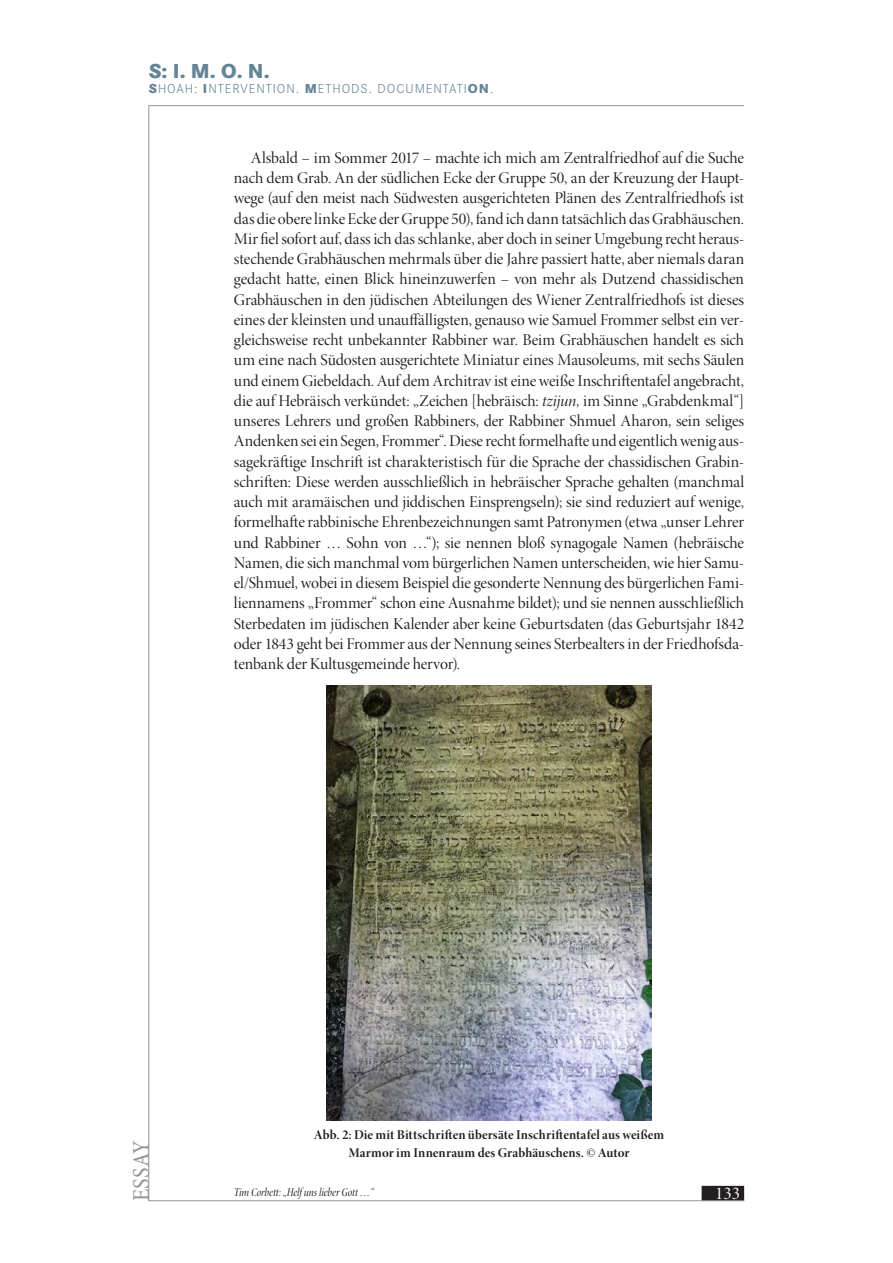
<style>
.page{position:relative;width:893px;height:1263px;background:#fff}
.page>*{position:absolute;margin:0;border:0;box-sizing:border-box;transform-origin:0 0}
.t1{font:condensed 24px "Minion Pro";letter-spacing:.01em;color:#939598}
.t2{font:800 21px "Corporate S";color:#648595}
.t3{font:18px "Minion Pro Disp";color:#fff}
.t4{font:16.5px/20.2px "Minion Pro Disp";letter-spacing:-.01em;color:#231f20;text-align:justify}
.t5{font:13.5px/18px "Minion Pro Bold Disp";letter-spacing:.01em;color:#231f20;text-align:center}
.t6{font:300 13.5px "Corporate S";letter-spacing:.07em;color:#648595}
.t7{font:12px "Minion Pro Cn It Disp";color:#231f20}
.s1{font-weight:800}
.s2{font-family:"Minion Pro It Disp"}
</style>
<div class="page">
<div style="left:702px;top:1186px;width:42px;height:15px;background:#231f20"></div>
<hr style="left:149px;top:1200px;width:595px;height:1px;background:#939598">
<hr style="left:149px;top:105px;width:595px;height:1px;background:#939598">
<hr style="left:149px;top:105px;width:1px;height:1096px;background:#939598">
<img style="left:327px;top:686px;width:324px;height:434px">
<p class="t2" style="left:149px;top:58px;width:122px">S: I. M. O. N.</p>
<p class="t6" style="left:149px;top:81px;width:346px"><span class="s1">S</span>HOAH: <span class="s1">I</span>NTERVENTION. <span class="s1">M</span>ETHODS. DOCUMENTATI<span class="s1">ON</span>.</p>
<p class="t4" style="left:234px;top:148px;width:512px;text-indent:17px">Alsbald – im Sommer 2017 – machte ich mich am Zentralfriedhof auf die Suche nach dem Grab. An der südlichen Ecke der Gruppe 50, an der Kreuzung der Haupt&shy;wege (auf den meist nach Südwesten ausgerichteten Plänen des Zentralfriedhofs ist das die obere linke Ecke der Gruppe 50), fand ich dann tatsächlich das Grabhäuschen.<br>Mir fiel sofort auf, dass ich das schlanke, aber doch in seiner Umgebung recht heraus&shy;stechende Grabhäuschen mehrmals über die Jahre passiert hatte, aber niemals daran gedacht hatte, einen Blick hineinzuwerfen – von mehr als Dutzend chassidischen Grabhäuschen in den jüdischen Abteilungen des Wiener Zentralfriedhofs ist dieses eines der kleinsten und unauffälligsten, genauso wie Samuel Frommer selbst ein ver&shy;gleichsweise recht unbekannter Rabbiner war. Beim Grabhäuschen handelt es sich um eine nach Südosten ausgerichtete Miniatur eines Mausoleums, mit sechs Säulen und einem Giebeldach. Auf dem Architrav ist eine weiße Inschriftentafel angebracht, die auf Hebräisch verkündet: „Zeichen [hebräisch: <span class="s2">tzijun,</span> im Sinne „Grabdenkmal“] unseres Lehrers und großen Rabbiners, der Rabbiner Shmuel Aharon, sein seliges Andenken sei ein Segen, Frommer“. Diese recht formelhafte und eigentlich wenig aus&shy;sagekräftige Inschrift ist charakteristisch für die Sprache der chassidischen Grabin&shy;schriften: Diese werden ausschließlich in hebräischer Sprache gehalten (manchmal auch mit aramäischen und jiddischen Einsprengseln); sie sind reduziert auf wenige, formelhafte rabbinische Ehrenbezeichnungen samt Patronymen (etwa „unser Lehrer und Rabbiner … Sohn von …“); sie nennen bloß synagogale Namen (hebräische Namen, die sich manchmal vom bürgerlichen Namen unterscheiden, wie hier Samu&shy;el/Shmuel, wobei in diesem Beispiel die gesonderte Nennung des bürgerlichen Fami&shy;liennamens „Frommer“ schon eine Ausnahme bildet); und sie nennen ausschließlich Sterbedaten im jüdischen Kalender aber keine Geburtsdaten (das Geburtsjahr 1842 oder 1843 geht bei Frommer aus der Nennung seines Sterbealters in der Friedhofsda&shy;tenbank der Kultusgemeinde hervor).</p>
<h1 class="t1" style="left:127px;top:1201px;width:62px;rotate:-90deg">ESSAY</h1>
<p class="t5" style="left:314px;top:1126px;width:352px">Abb. 2: Die mit Bittschriften übersäte Inschriftentafel aus weißem<br>Marmor im Innenraum des Grabhäuschens. © Autor</p>
<p class="t7" style="left:234px;top:1185px;width:142px">Tim Corbett: „Helf uns lieber Gott …“</p>
<p class="t3" style="left:715px;top:1182px;width:26px">133</p>
</div>
